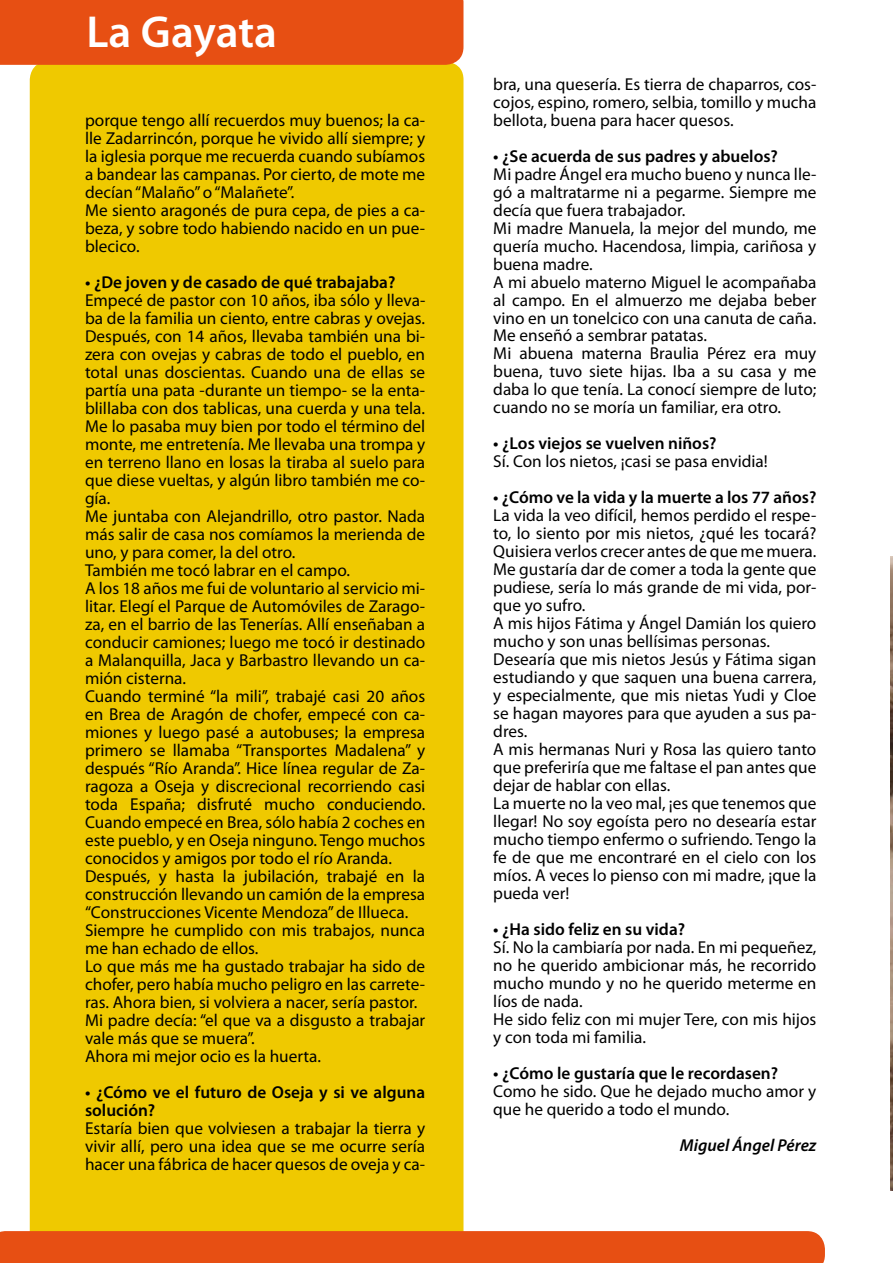
<style>
.page{position:relative;width:893px;height:1263px;background:#fff}
.page>*{position:absolute;margin:0;border:0;box-sizing:border-box;transform-origin:0 0}
.t1{font:600 45px "Myriad Pro";letter-spacing:-.005em;color:#fff}
.t2{font:17.25px/18px "Myriad Pro";color:#000}
.t3{font:600 17.25px/18px "Myriad Pro";color:#000}
.t4{font:italic 600 17.25px "Myriad Pro";color:#000}
</style>
<div class="page">
<img style="left:891px;top:556px;width:2px;height:634px">
<div style="left:30px;top:65px;width:433px;height:1166px;background:#efc900"></div>
<div style="left:0;top:1231px;width:825px;height:32px;background:#e74f13"></div>
<div style="left:0;top:0;width:463px;height:65px;background:#e74f13"></div>
<h1 class="t1" style="left:86px;top:3px;width:192px">La Gayata</h1>
<p class="t2" style="left:85px;top:111px;width:342px">porque tengo allí recuerdos muy buenos; la ca&shy;lle Zadarrincón, porque he vivido allí siempre; y la iglesia porque me recuerda cuando subíamos a bandear las campanas. Por cierto, de mote me decían “Malaño” o “Malañete”.<br>Me siento aragonés de pura cepa, de pies a ca&shy;beza, y sobre todo habiendo nacido en un pue&shy;blecico.</p>
<p class="t3" style="left:85px;top:273px;width:312px">• ¿De joven y de casado de qué trabajaba?</p>
<p class="t2" style="left:85px;top:291px;width:342px">Empecé de pastor con 10 años, iba sólo y lleva&shy;ba de la familia un ciento, entre cabras y ovejas.<br>Después, con 14 años, llevaba también una bi&shy;zera con ovejas y cabras de todo el pueblo, en total unas doscientas. Cuando una de ellas se partía una pata -durante un tiempo- se la enta&shy;blillaba con dos tablicas, una cuerda y una tela.<br>Me lo pasaba muy bien por todo el término del monte, me entretenía. Me llevaba una trompa y en terreno llano en losas la tiraba al suelo para que diese vueltas, y algún libro también me co&shy;gía.<br>Me juntaba con Alejandrillo, otro pastor. Nada más salir de casa nos comíamos la merienda de uno, y para comer, la del otro.<br>También me tocó labrar en el campo.<br>A los 18 años me fui de voluntario al servicio mi&shy;litar. Elegí el Parque de Automóviles de Zarago&shy;za, en el barrio de las Tenerías. Allí enseñaban a conducir camiones; luego me tocó ir destinado a Malanquilla, Jaca y Barbastro llevando un ca&shy;mión cisterna.<br>Cuando terminé “la mili”, trabajé casi 20 años en Brea de Aragón de chofer, empecé con ca&shy;miones y luego pasé a autobuses; la empresa primero se llamaba “Transportes Madalena” y después “Río Aranda”. Hice línea regular de Za&shy;ragoza a Oseja y discrecional recorriendo casi toda España; disfruté mucho conduciendo.<br>Cuando empecé en Brea, sólo había 2 coches en este pueblo, y en Oseja ninguno. Tengo muchos conocidos y amigos por todo el río Aranda.<br>Después, y hasta la jubilación, trabajé en la construcción llevando un camión de la empresa “Construcciones Vicente Mendoza” de Illueca.<br>Siempre he cumplido con mis trabajos, nunca me han echado de ellos.<br>Lo que más me ha gustado trabajar ha sido de chofer, pero había mucho peligro en las carrete&shy;ras. Ahora bien, si volviera a nacer, sería pastor.<br>Mi padre decía: “el que va a disgusto a trabajar vale más que se muera”.<br>Ahora mi mejor ocio es la huerta.</p>
<p class="t3" style="left:85px;top:1082px;width:342px">• ¿Cómo ve el futuro de Oseja y si ve alguna solución?</p>
<p class="t2" style="left:85px;top:1119px;width:342px;text-align:justify">Estaría bien que volviesen a trabajar la tierra y vivir allí, pero una idea que se me ocurre sería hacer una fábrica de hacer quesos de oveja y ca-</p>
<p class="t2" style="left:493px;top:74px;width:325px;text-align:justify">bra, una quesería. Es tierra de chaparros, cos&shy;cojos, espino, romero, selbia, tomillo y mucha bellota, buena para hacer quesos.</p>
<p class="t3" style="left:493px;top:146px;width:286px">• ¿Se acuerda de sus padres y abuelos?</p>
<p class="t2" style="left:493px;top:164px;width:325px">Mi padre Ángel era mucho bueno y nunca lle&shy;gó a maltratarme ni a pegarme. Siempre me decía que fuera trabajador.<br>Mi madre Manuela, la mejor del mundo, me quería mucho. Hacendosa, limpia, cariñosa y buena madre.<br>A mi abuelo materno Miguel le acompañaba al campo. En el almuerzo me dejaba beber vino en un tonelcico con una canuta de caña.<br>Me enseñó a sembrar patatas.<br>Mi abuena materna Braulia Pérez era muy buena, tuvo siete hijas. Iba a su casa y me daba lo que tenía. La conocí siempre de luto; cuando no se moría un familiar, era otro.</p>
<p class="t3" style="left:493px;top:434px;width:225px">• ¿Los viejos se vuelven niños?</p>
<p class="t2" style="left:493px;top:452px;width:276px">Sí. Con los nietos, ¡casi se pasa envidia!</p>
<p class="t3" style="left:493px;top:488px;width:325px">• ¿Cómo ve la vida y la muerte a los 77 años?</p>
<p class="t2" style="left:493px;top:506px;width:325px">La vida la veo difícil, hemos perdido el respe&shy;to, lo siento por mis nietos, ¿qué les tocará?<br>Quisiera verlos crecer antes de que me muera.<br>Me gustaría dar de comer a toda la gente que pudiese, sería lo más grande de mi vida, por&shy;que yo sufro.<br>A mis hijos Fátima y Ángel Damián los quiero mucho y son unas bellísimas personas.<br>Desearía que mis nietos Jesús y Fátima sigan estudiando y que saquen una buena carrera, y especialmente, que mis nietas Yudi y Cloe se hagan mayores para que ayuden a sus pa&shy;dres.<br>A mis hermanas Nuri y Rosa las quiero tanto que preferiría que me faltase el pan antes que dejar de hablar con ellas.<br>La muerte no la veo mal, ¡es que tenemos que llegar! No soy egoísta pero no desearía estar mucho tiempo enfermo o sufriendo. Tengo la fe de que me encontraré en el cielo con los míos. A veces lo pienso con mi madre, ¡que la pueda ver!</p>
<p class="t3" style="left:493px;top:920px;width:193px">• ¿Ha sido feliz en su vida?</p>
<p class="t2" style="left:493px;top:938px;width:325px">Sí. No la cambiaría por nada. En mi pequeñez, no he querido ambicionar más, he recorrido mucho mundo y no he querido meterme en líos de nada.<br>He sido feliz con mi mujer Tere, con mis hijos y con toda mi familia.</p>
<p class="t3" style="left:493px;top:1064px;width:286px">• ¿Cómo le gustaría que le recordasen?</p>
<p class="t2" style="left:493px;top:1082px;width:325px">Como he sido. Que he dejado mucho amor y que he querido a todo el mundo.</p>
<p class="t4" style="left:680px;top:1134px;width:138px">Miguel Ángel Pérez</p>
</div>
